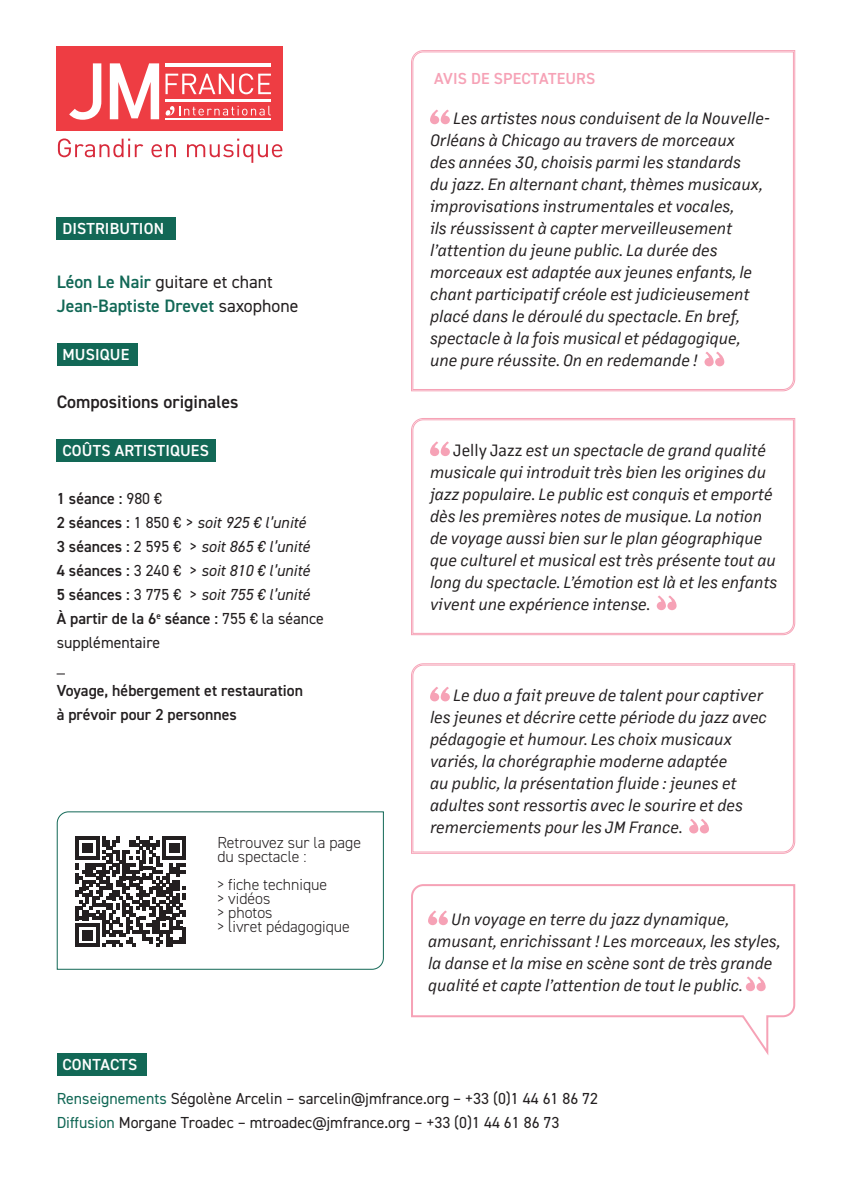
<style>
.page{position:relative;width:851px;height:1191px;background:#fff}
.page>*{position:absolute;margin:0;border:0;box-sizing:border-box;transform-origin:0 0}
.courant{font:600 18px "DIN2014";color:#126856}
.courant-2{font:18px "DIN2014";color:#231f20}
.partenariat{font:600 18px "DIN2014";color:#231f20}
.citation{font:italic 16px/22px "Margin MVB";color:#231f20}
.courant-3{font:16px "DIN2014";color:#231f20}
.courant-4{font:italic 16px "DIN2014";color:#231f20}
.courant-5{font:600 16px "DIN2014";color:#231f20}
._22-texte-8{font:300 16px "DIN2014";color:#231f20}
.categories{font:600 16px "DIN2014";letter-spacing:.01em;color:#fff}
.categories-2{font:600 16px "DIN2014";letter-spacing:.01em;color:#f6a2b6}
.s1{font-weight:600;color:#126856}
.s2{font-weight:400;color:#231f20}
.s3{font-weight:400}
.s4{font-weight:600;font-style:normal}
.s5{font-style:normal}
.s6{color:#126856}
</style>
<div class="page">
<svg style="left:56px;top:811px;width:328px;height:159px"></svg>
<div style="left:57px;top:1053px;width:89px;height:23px;background:#126856"></div>
<svg style="left:76px;top:836px;width:110px;height:111px"></svg>
<div style="left:57px;top:217px;width:119px;height:23px;background:#126856"></div>
<div style="left:57px;top:343px;width:80px;height:23px;background:#126856"></div>
<div style="left:57px;top:439px;width:159px;height:23px;background:#126856"></div>
<svg style="left:412px;top:52px;width:381px;height:338px"></svg>
<svg style="left:411px;top:418px;width:384px;height:217px;background:#f6aebf"></svg>
<svg style="left:412px;top:419px;width:381px;height:214px"></svg>
<svg style="left:411px;top:663px;width:384px;height:191px;background:#f7bbca"></svg>
<svg style="left:412px;top:665px;width:381px;height:187px"></svg>
<svg style="left:411px;top:884px;width:385px;height:171px"></svg>
<svg style="left:428px;top:910px;width:20px;height:15px"></svg>
<svg style="left:745px;top:976px;width:20px;height:15px"></svg>
<div style="left:57px;top:47px;width:226px;height:84px;background:#ee3d43"></div>
<hr style="left:165px;top:100px;width:106px;height:2px;background:#fff">
<hr style="left:165px;top:119px;width:106px;height:1px;background:#fff">
<hr style="left:165px;top:64px;width:106px;height:3px;background:#fff">
<svg style="left:69px;top:63px;width:32px;height:57px"></svg>
<svg style="left:110px;top:63px;width:49px;height:56px"></svg>
<svg style="left:165px;top:106px;width:106px;height:10px"></svg>
<svg style="left:165px;top:73px;width:106px;height:21px"></svg>
<svg style="left:58px;top:138px;width:85px;height:19px"></svg>
<svg style="left:151px;top:144px;width:25px;height:13px"></svg>
<svg style="left:187px;top:139px;width:95px;height:24px"></svg>
<p class="categories" style="left:62px;top:218px;width:103px">DISTRIBUTION</p>
<p class="courant-2" style="left:57px;top:271px;width:218px"><span class="s1">Léon Le Nair</span> guitare et chant</p>
<p class="courant" style="left:57px;top:294px;width:243px">Jean-Baptiste Drevet <span class="s2">saxophone</span></p>
<p class="categories" style="left:62px;top:343px;width:68px">MUSIQUE</p>
<p class="partenariat" style="left:57px;top:390px;width:183px">Compositions originales</p>
<p class="categories" style="left:62px;top:439px;width:148px">COÛTS ARTISTIQUES</p>
<p class="courant-5" style="left:57px;top:488px;width:107px">1 séance : <span class="s3">980 €</span></p>
<p class="courant-4" style="left:57px;top:512px;width:250px"><span class="s4">2 séances :</span> <span class="s5">1 850 € &gt;</span> soit 925 € l’unité</p>
<p class="courant-4" style="left:57px;top:536px;width:254px"><span class="s4">3 séances :</span> <span class="s5">2 595 € &gt;</span> soit 865 € l’unité</p>
<p class="courant-4" style="left:57px;top:560px;width:254px"><span class="s4">4 séances :</span> <span class="s5">3 240 € &gt;</span> soit 810 € l’unité</p>
<p class="courant-4" style="left:57px;top:584px;width:254px"><span class="s4">5 séances :</span> <span class="s5">3 775 € &gt;</span> soit 755 € l’unité</p>
<p class="courant-5" style="left:57px;top:608px;width:269px">À partir de la 6<sup>e</sup> séance : <span class="s3">755 € la séance</span></p>
<p class="courant-3" style="left:57px;top:632px;width:105px">supplémentaire</p>
<p class="courant-3" style="left:57px;top:656px;width:10px">_</p>
<p class="courant-5" style="left:57px;top:680px;width:248px">Voyage, hébergement et restauration</p>
<p class="courant-5" style="left:57px;top:704px;width:182px">à prévoir pour 2 personnes</p>
<p class="categories" style="left:62px;top:1053px;width:76px">CONTACTS</p>
<p class="_22-texte-8" style="left:217px;top:832px;width:145px">Retrouvez sur la page</p>
<p class="_22-texte-8" style="left:217px;top:846px;width:91px">du spectacle :</p>
<p class="_22-texte-8" style="left:217px;top:874px;width:111px">&gt; fiche technique</p>
<p class="_22-texte-8" style="left:217px;top:888px;width:54px">&gt; vidéos</p>
<p class="_22-texte-8" style="left:217px;top:902px;width:57px">&gt; photos</p>
<p class="_22-texte-8" style="left:217px;top:916px;width:134px">&gt; livret pédagogique</p>
<p class="categories-2" style="left:434px;top:68px;width:163px">AVIS DE SPECTATEURS</p>
<p class="citation" style="left:430px;top:107px;width:342px;text-indent:23px">Les artistes nous conduisent de la Nouvelle-Orléans à Chicago au travers de morceaux<br>des années 30, choisis parmi les standards<br>du jazz. En alternant chant, thèmes musicaux, improvisations instrumentales et vocales,<br>ils réussissent à capter merveilleusement l’attention du jeune public. La durée des morceaux est adaptée aux jeunes enfants, le chant participatif créole est judicieusement placé dans le déroulé du spectacle. En bref, spectacle à la fois musical et pédagogique, une pure réussite. On en redemande !</p>
<p class="citation" style="left:430px;top:438px;width:349px;text-indent:23px"><span class="s5">Jelly Jazz</span> est un spectacle de grand qualité musicale qui introduit très bien les origines du jazz populaire. Le public est conquis et emporté dès les premières notes de musique. La notion de voyage aussi bien sur le plan géographique que culturel et musical est très présente tout au long du spectacle. L’émotion est là et les enfants vivent une expérience intense.</p>
<p class="citation" style="left:430px;top:684px;width:338px;text-indent:23px">Le duo a fait preuve de talent pour captiver les jeunes et décrire cette période du jazz avec pédagogie et humour. Les choix musicaux variés, la chorégraphie moderne adaptée<br>au public, la présentation fluide : jeunes et adultes sont ressortis avec le sourire et des remerciements pour les JM France.</p>
<p class="citation" style="left:428px;top:907px;width:354px;text-indent:23px">Un voyage en terre du jazz dynamique, amusant, enrichissant ! Les morceaux, les styles, la danse et la mise en scène sont de très grande qualité et capte l’attention de tout le public.</p>
<p class="courant-3" style="left:57px;top:1088px;width:543px"><span class="s6">Renseignements</span> Ségolène Arcelin – sarcelin@jmfrance.org – +33 (0)1 44 61 86 72</p>
<p class="courant-3" style="left:57px;top:1112px;width:504px"><span class="s6">Diffusion</span> Morgane Troadec – mtroadec@jmfrance.org – +33 (0)1 44 61 86 73</p>
</div>
